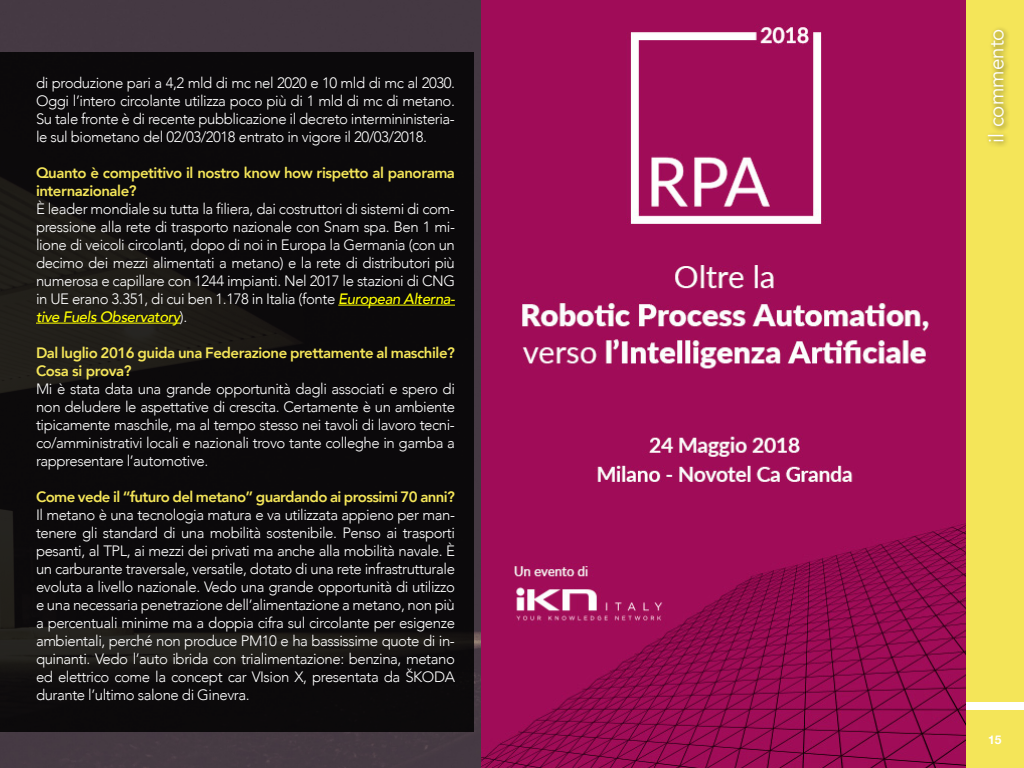
<style>
.page{position:relative;width:1024px;height:768px;background:#fff}
.page>*{position:absolute;margin:0;border:0;box-sizing:border-box;transform-origin:0 0}
.t1{font:20.5px "Avenir";color:#fff}
.t2{font:300 15px/18px "Avenir";letter-spacing:-.03em;color:#fff;text-align:justify}
.t3{font:800 15px/18px "Avenir";letter-spacing:-.03em;color:#f4e559}
.t4{font:700 12px "Helvetica Neue";color:#fff}
.s1{font-weight:500;font-style:italic;color:#ff0}
</style>
<div class="page">
<div style="left:0;top:0;width:481px;height:768px;background:#453943"></div>
<svg style="left:0;top:52px;width:474px;height:680px;background:#0e0c0d"></svg>
<hr style="left:338px;top:305px;width:117px;height:1px;background:#ff0">
<hr style="left:36px;top:323px;width:144px;height:1px;background:#ff0">
<div style="left:966px;top:0;width:58px;height:702px;background:#f4e559"></div>
<div style="left:985px;top:26px;width:26px;height:122px;background:#000;opacity:.57"></div>
<div style="left:966px;top:711px;width:58px;height:57px;background:#f4e559"></div>
<img style="left:481px;top:0;width:485px;height:768px">
<p class="t2" style="left:36px;top:74px;width:420px">di produzione pari a 4,2 mld di mc nel 2020 e 10 mld di mc al 2030.<br>Oggi l’intero circolante utilizza poco più di 1 mld di mc di metano.<br>Su tale fronte è di recente pubblicazione il decreto intermininisteria&shy;le sul biometano del 02/03/2018 entrato in vigore il 20/03/2018.</p>
<p class="t3" style="left:36px;top:164px;width:421px">Quanto è competitivo il nostro know how rispetto al panorama internazionale?</p>
<p class="t2" style="left:36px;top:200px;width:421px;text-align:left">È leader mondiale su tutta la filiera, dai costruttori di sistemi di com&shy;pressione alla rete di trasporto nazionale con Snam spa. Ben 1 mi&shy;lione di veicoli circolanti, dopo di noi in Europa la Germania (con un decimo dei mezzi alimentati a metano) e la rete di distributori più numerosa e capillare con 1244 impianti. Nel 2017 le stazioni di CNG<br>in U E erano 3.351, di cui ben 1.178 in Italia (fonte <span class="s1">European Alterna&shy;tive Fuels Observatory</span>).</p>
<p class="t3" style="left:36px;top:344px;width:420px">Dal luglio 2016 guida una Federazione prettamente al maschile?<br>Cosa si prova?</p>
<p class="t2" style="left:36px;top:380px;width:421px">M i è stata data una grande opportunità dagli associati e spero di non deludere le aspettative di crescita. Certamente è un ambiente tipicamente maschile, ma al tempo stesso nei tavoli di lavoro tecni&shy;co/amministrativi locali e nazionali trovo tante colleghe in gamba a rappresentare l’automotive.</p>
<p class="t3" style="left:36px;top:488px;width:420px">Come vede il “futuro del metano” guardando ai prossimi 70 anni?</p>
<p class="t2" style="left:36px;top:506px;width:421px;text-align:left">I l metano è una tecnologia matura e va utilizzata appieno per man&shy;tenere gli standard di una mobilità sostenibile. Penso ai trasporti pesanti, al TPL, ai mezzi dei privati ma anche alla mobilità navale. È un carburante traversale, versatile, dotato di una rete infrastrutturale evoluta a livello nazionale. Vedo una grande opportunità di utilizzo e una necessaria penetrazione dell’alimentazione a metano, non più a percentuali minime ma a doppia cifra sul circolante per esigenze ambientali, perché non produce PM10 e ha bassissime quote di in&shy;quinanti. Vedo l’auto ibrida con trialimentazione: benzina, metano ed elettrico come la concept car VIsion X, presentata da ŠKODA durante l’ultimo salone di Ginevra.</p>
<h1 class="t1" style="left:984px;top:143px;width:116px;rotate:-90deg">il commento</h1>
<p class="t4" style="left:988px;top:730px;width:15px">15</p>
</div>
